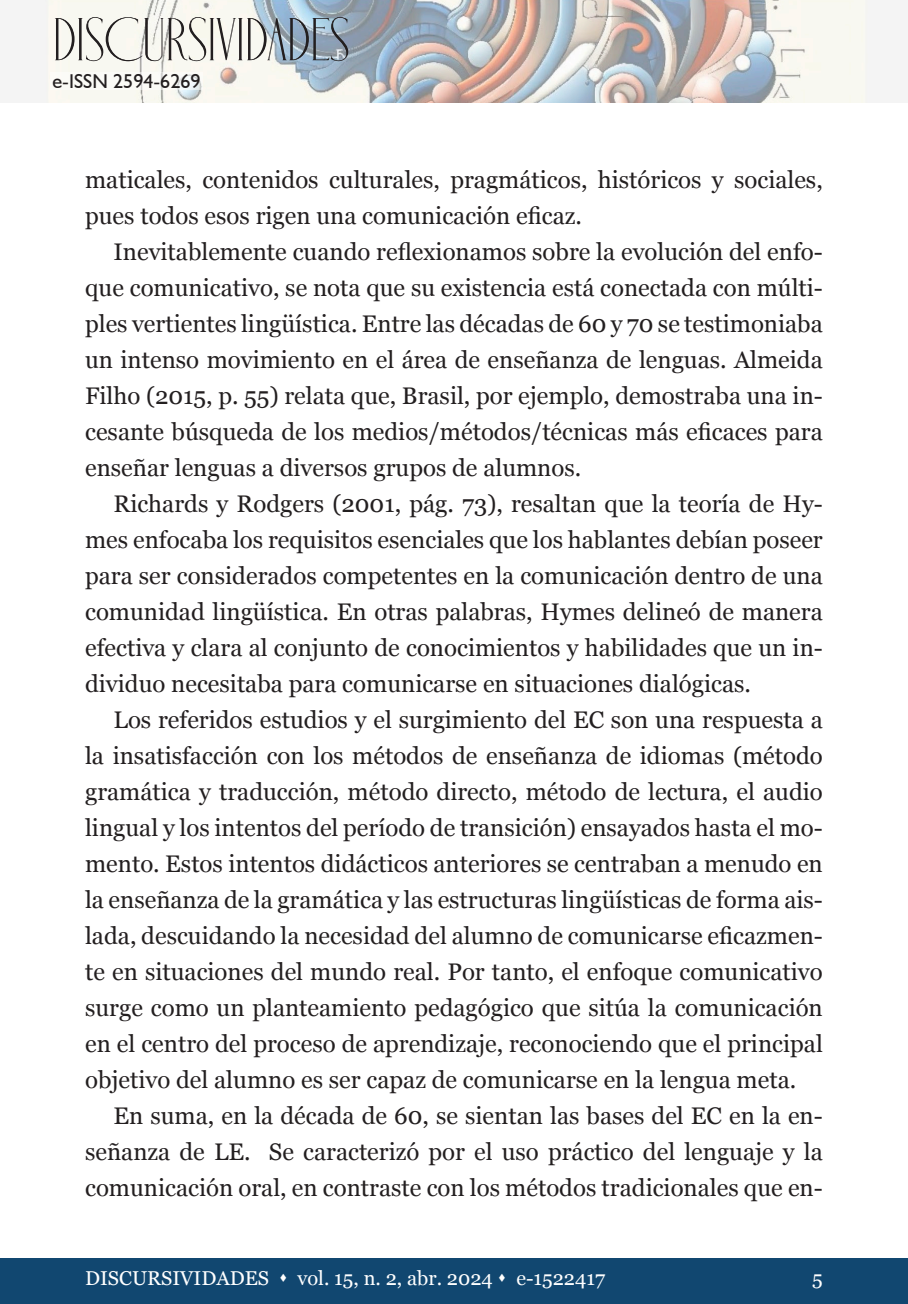
<style>
.page{position:relative;width:908px;height:1304px;background:#fff}
.page>*{position:absolute;margin:0;border:0;box-sizing:border-box;transform-origin:0 0}
.t1{font:60px "Holipop";color:#231f20}
.Body_Text{font:24px/36px "Georgia";color:#231f20;text-align:justify}
.t2{font:20px "Georgia";color:#fff}
.t3{font:20px "Humanist 521 BT";color:#231f20}
</style>
<div class="page">
<div style="left:0;top:1259px;width:907px;height:45px;background:#114770"></div>
<img style="left:0;top:0;width:907px;height:103px">
<svg style="left:50px;top:72px;width:153px;height:18px"></svg>
<h1 class="t1" style="left:53px;top:10px;width:298px">DISCURSIVIDADES</h1>
<p class="t3" style="left:52px;top:69px;width:150px">e-ISSN 2594-6269</p>
<p class="Body_Text" style="left:85px;top:161px;width:738px">maticales, contenidos culturales, pragmáticos, históricos y sociales, pues todos esos rigen una comunicación eficaz.</p>
<p class="Body_Text" style="left:85px;top:233px;width:739px;text-indent:28px">Inevitablemente cuando reflexionamos sobre la evolución del enfo&shy;que comunicativo, se nota que su existencia está conectada con múlti&shy;ples vertientes lingüística. Entre las décadas de 60 y 70 se testimoniaba un intenso movimiento en el área de enseñanza de lenguas. Almeida Filho (2015, p. 55) relata que, Brasil, por ejemplo, demostraba una in&shy;cesante búsqueda de los medios/métodos/técnicas más eficaces para enseñar lenguas a diversos grupos de alumnos.</p>
<p class="Body_Text" style="left:85px;top:485px;width:739px;text-indent:28px">Richards y Rodgers (2001, pág. 73), resaltan que la teoría de Hy&shy;mes enfocaba los requisitos esenciales que los hablantes debían poseer para ser considerados competentes en la comunicación dentro de una comunidad lingüística. En otras palabras, Hymes delineó de manera efectiva y clara al conjunto de conocimientos y habilidades que un in&shy;dividuo necesitaba para comunicarse en situaciones dialógicas.</p>
<p class="Body_Text" style="left:85px;top:701px;width:739px;text-indent:28px">Los referidos estudios y el surgimiento del EC son una respuesta a la insatisfacción con los métodos de enseñanza de idiomas (método gramática y traducción, método directo, método de lectura, el audio lingual y los intentos del período de transición) ensayados hasta el mo&shy;mento. Estos intentos didácticos anteriores se centraban a menudo en la enseñanza de la gramática y las estructuras lingüísticas de forma ais&shy;lada, descuidando la necesidad del alumno de comunicarse eficazmen&shy;te en situaciones del mundo real. Por tanto, el enfoque comunicativo surge como un planteamiento pedagógico que sitúa la comunicación en el centro del proceso de aprendizaje, reconociendo que el principal objetivo del alumno es ser capaz de comunicarse en la lengua meta.</p>
<p class="Body_Text" style="left:85px;top:1097px;width:739px;text-indent:28px">En suma, en la década de 60, se sientan las bases del EC en la en&shy;señanza de LE. Se caracterizó por el uso práctico del lenguaje y la comunicación oral, en contraste con los métodos tradicionales que en-</p>
<p class="t2" style="left:85px;top:1264px;width:521px">DISCURSIVIDADES ▲ vol. 15, n. 2, abr. 2024 ▲ e-1522417</p>
<p class="t2" style="left:811px;top:1264px;width:12px">5</p>
</div>
